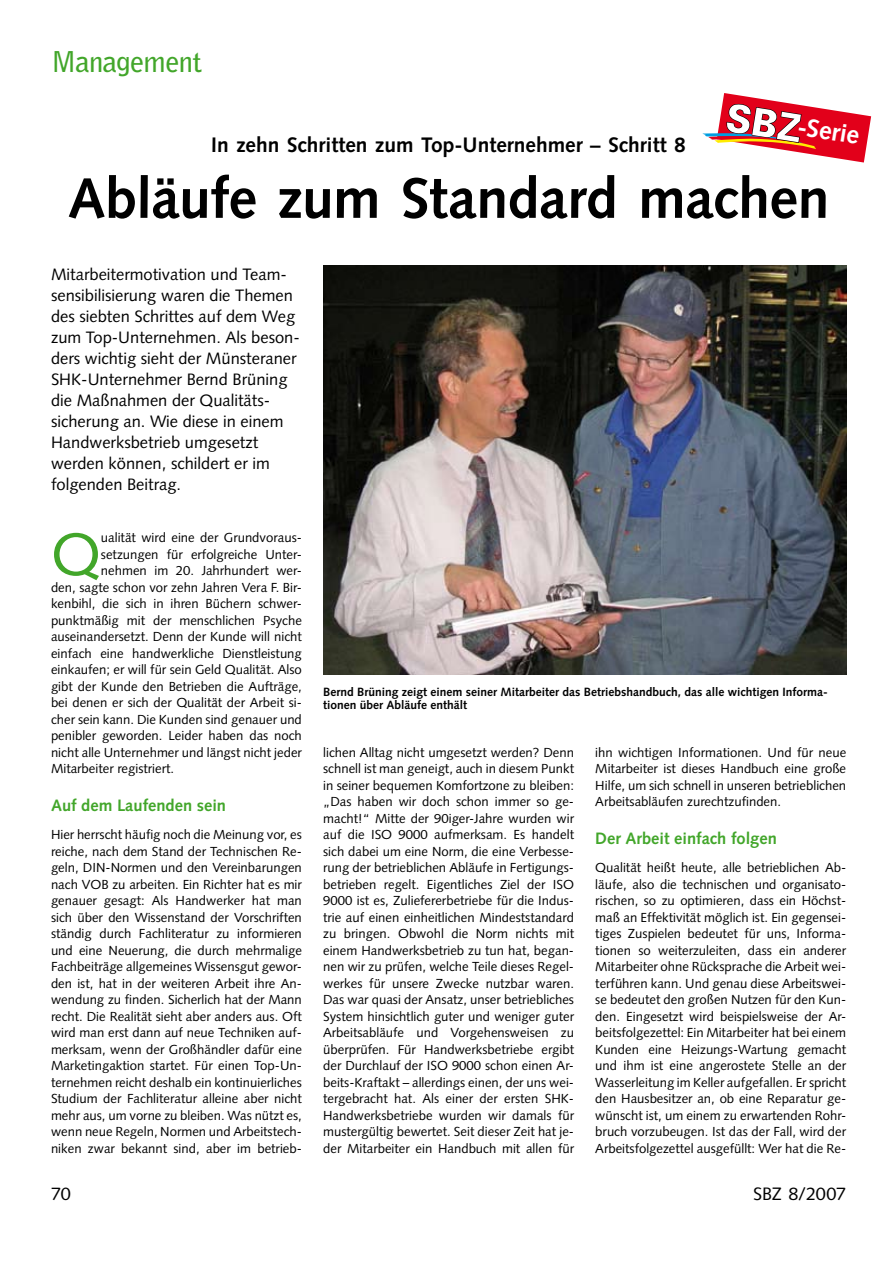
<style>
.page{position:relative;width:893px;height:1263px;background:#fff}
.page>*{position:absolute;margin:0;border:0;box-sizing:border-box;transform-origin:0 0}
.t1{font:59.85px "Syntax LT Std";color:#42a62a}
.t2{font:700 57px "Syntax LT Std";letter-spacing:-.01em;color:#000}
.t3{font:700 28.5px "Bell Gothic Std";letter-spacing:-.02em;color:#42a62a}
.t4{font:700 25.35px "Syntax LT Std";color:#fff}
.t5{font:700 21px "Syntax LT Std";color:#000}
.t6{font:18px "Syntax LT Std";letter-spacing:-.01em;color:#000}
.t7{font:16.5px/21px "Syntax LT Std";color:#000}
.t8{font:700 16.5px "Syntax LT Std";color:#42a62a}
.t9{font:13.2px/16.5px "Syntax LT Std";color:#000;text-align:justify}
.t10{font:700 12px/13.5px "Syntax LT Std";color:#000}
</style>
<div class="page">
<img style="left:323px;top:265px;width:523px;height:409px">
<svg style="left:703px;top:93px;width:168px;height:70px"></svg>
<h3 class="t3" style="left:51px;top:45px;width:153px">Management</h3>
<h3 class="t4" style="left:800px;top:112px;width:64px;rotate:9deg">-Serie</h3>
<h3 class="t5" style="left:211px;top:133px;width:476px">In zehn Schritten zum Top-Unternehmer – Schritt 8</h3>
<h2 class="t2" style="left:68px;top:165px;width:763px">Abläufe zum Standard machen</h2>
<p class="t7" style="left:51px;top:264px;width:250px">Mitarbeitermotivation und Team&shy;sensibilisierung waren die Themen des siebten Schrittes auf dem Weg zum Top-Unternehmen. Als beson&shy;ders wichtig sieht der Münsteraner<br>SHK-Unternehmer Bernd Brüning die Maßnahmen der Qualitäts&shy;sicherung an. Wie diese in einem<br>Handwerksbetrieb umgesetzt werden können, schildert er im folgenden Beitrag.</p>
<h1 class="t1" style="left:51px;top:519px;width:51px">Q</h1>
<p class="t9" style="left:101px;top:529px;width:202px">ualität wird eine der Grundvoraus-</p>
<p class="t9" style="left:101px;top:546px;width:202px">setzungen für erfolgreiche Unter-</p>
<p class="t9" style="left:101px;top:562px;width:202px">nehmen im 20. Jahrhundert wer-</p>
<p class="t9" style="left:51px;top:579px;width:252px">den, sagte schon vor zehn Jahren Vera F. Bir-</p>
<p class="t9" style="left:51px;top:595px;width:252px">kenbihl, die sich in ihren Büchern schwer-</p>
<p class="t9" style="left:51px;top:612px;width:252px">punktmäßig mit der menschlichen Psyche</p>
<p class="t9" style="left:51px;top:628px;width:252px">auseinandersetzt. Denn der Kunde will nicht</p>
<p class="t9" style="left:51px;top:645px;width:252px">einfach eine handwerkliche Dienstleistung</p>
<p class="t9" style="left:51px;top:661px;width:252px">einkaufen; er will für sein Geld Qualität. Also</p>
<p class="t9" style="left:51px;top:678px;width:252px">gibt der Kunde den Betrieben die Aufträge,</p>
<p class="t9" style="left:51px;top:694px;width:252px">bei denen er sich der Qualität der Arbeit si-</p>
<p class="t9" style="left:51px;top:711px;width:252px">cher sein kann. Die Kunden sind genauer und</p>
<p class="t9" style="left:51px;top:727px;width:252px">penibler geworden. Leider haben das noch</p>
<p class="t9" style="left:51px;top:744px;width:252px">nicht alle Unternehmer und längst nicht jeder</p>
<p class="t9" style="left:51px;top:760px;width:125px">Mitarbeiter registriert.</p>
<p class="t8" style="left:51px;top:795px;width:177px">Auf dem Laufenden sein</p>
<p class="t9" style="left:51px;top:826px;width:252px">Hier herrscht häufig noch die Meinung vor, es reiche, nach dem Stand der Technischen Re&shy;geln, DIN-Normen und den Vereinbarungen nach VOB zu arbeiten. Ein Richter hat es mir genauer gesagt: Als Handwerker hat man sich über den Wissenstand der Vorschriften ständig durch Fachliteratur zu informieren und eine Neuerung, die durch mehrmalige Fachbeiträge allgemeines Wissensgut gewor&shy;den ist, hat in der weiteren Arbeit ihre An&shy;wendung zu finden. Sicherlich hat der Mann recht. Die Realität sieht aber anders aus. Oft wird man erst dann auf neue Techniken auf&shy;merksam, wenn der Großhändler dafür eine Marketingaktion startet. Für einen Top-Un&shy;ternehmen reicht deshalb ein kontinuierliches Studium der Fachliteratur alleine aber nicht mehr aus, um vorne zu bleiben. Was nützt es, wenn neue Regeln, Normen und Arbeitstech&shy;niken zwar bekannt sind, aber im betrieb-</p>
<p class="t10" style="left:323px;top:685px;width:505px">Bernd Brüning zeigt einem seiner Mitarbeiter das Betriebshandbuch, das alle wichtigen Informa&shy;tionen über Abläufe enthält</p>
<p class="t9" style="left:323px;top:744px;width:252px">lichen Alltag nicht umgesetzt werden? Denn schnell ist man geneigt, auch in diesem Punkt in seiner bequemen Komfortzone zu bleiben: „Das haben wir doch schon immer so ge&shy;macht!“ Mitte der 90iger-Jahre wurden wir auf die ISO 9000 aufmerksam. Es handelt sich dabei um eine Norm, die eine Verbesse&shy;rung der betrieblichen Abläufe in Fertigungs&shy;betrieben regelt. Eigentliches Ziel der ISO 9000 ist es, Zuliefererbetriebe für die Indus&shy;trie auf einen einheitlichen Mindeststandard zu bringen. Obwohl die Norm nichts mit einem Handwerksbetrieb zu tun hat, began&shy;nen wir zu prüfen, welche Teile dieses Regel&shy;werkes für unsere Zwecke nutzbar waren.<br>Das war quasi der Ansatz, unser betriebliches System hinsichtlich guter und weniger guter Arbeitsabläufe und Vorgehensweisen zu überprüfen. Für Handwerksbetriebe ergibt der Durchlauf der ISO 9000 schon einen Ar&shy;beits-Kraftakt – allerdings einen, der uns wei&shy;tergebracht hat. Als einer der ersten SHK-Handwerksbetriebe wurden wir damals für mustergültig bewertet. Seit dieser Zeit hat je&shy;der Mitarbeiter ein Handbuch mit allen für</p>
<p class="t9" style="left:595px;top:744px;width:252px">ihn wichtigen Informationen. Und für neue Mitarbeiter ist dieses Handbuch eine große Hilfe, um sich schnell in unseren betrieblichen Arbeitsabläufen zurechtzufinden.</p>
<p class="t8" style="left:595px;top:828px;width:183px">Der Arbeit einfach folgen</p>
<p class="t9" style="left:595px;top:859px;width:252px;text-align:left">Qualität heißt heute, alle betrieblichen Ab&shy;läufe, also die technischen und organisato&shy;rischen, so zu optimieren, dass ein Höchst&shy;maß an Effektivität möglich ist. Ein gegensei&shy;tiges Zuspielen bedeutet für uns, Informa&shy;tionen so weiterzuleiten, dass ein anderer Mitarbeiter ohne Rücksprache die Arbeit wei&shy;terführen kann. Und genau diese Arbeitswei&shy;se bedeutet den großen Nutzen für den Kun&shy;den. Eingesetzt wird beispielsweise der Ar&shy;beitsfolgezettel: Ein Mitarbeiter hat bei einem Kunden eine Heizungs-Wartung gemacht und ihm ist eine angerostete Stelle an der Wasserleitung im Keller aufgefallen. Er spricht den Hausbesitzer an, ob eine Reparatur ge&shy;wünscht ist, um einem zu erwartenden Rohr&shy;bruch vorzubeugen. Ist das der Fall, wird der Arbeitsfolgezettel ausgefüllt: Wer hat die Re-</p>
<h3 class="t6" style="left:51px;top:1183px;width:21px">70</h3>
<h3 class="t6" style="left:753px;top:1183px;width:95px">SBZ 8/2007</h3>
</div>
